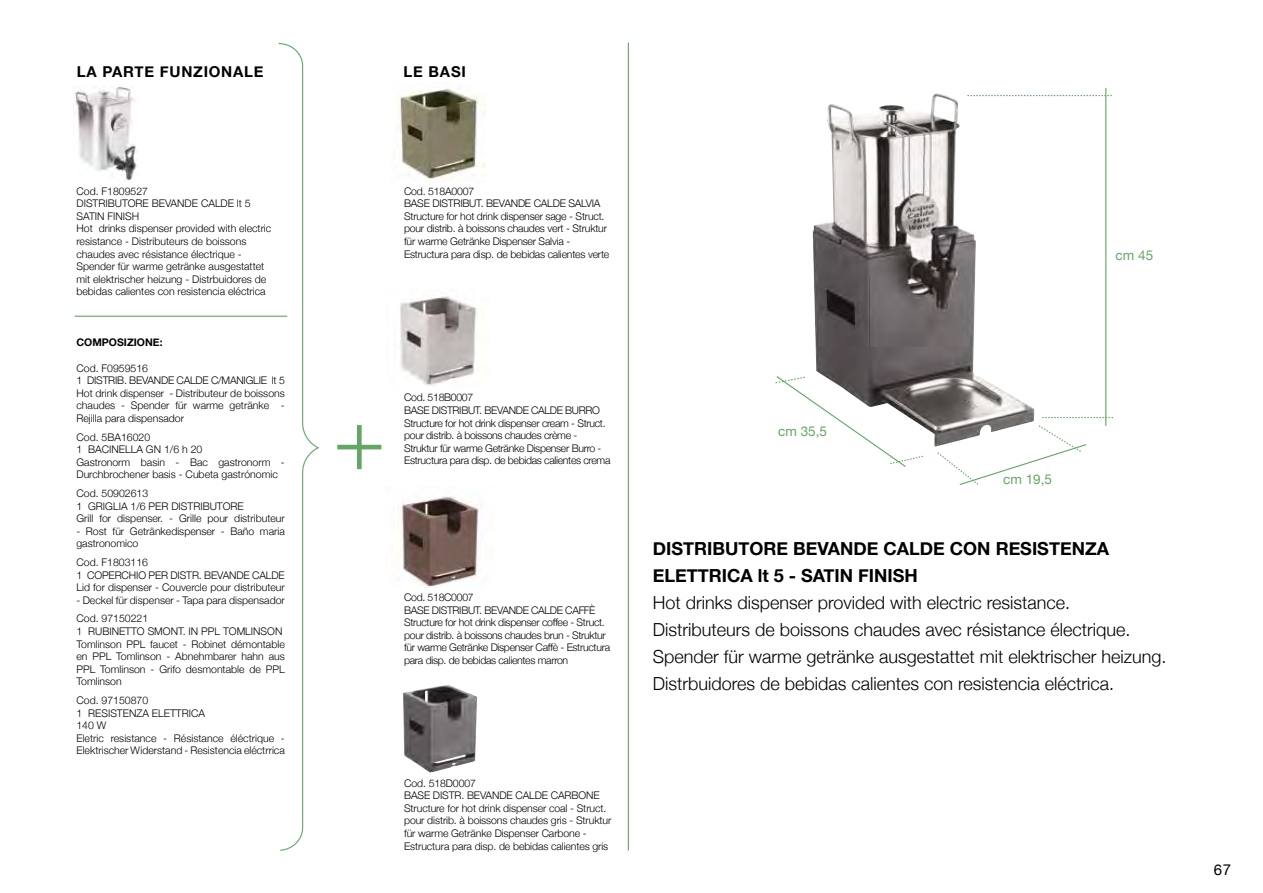
<style>
.page{position:relative;width:1263px;height:893px;background:#fff}
.page>*{position:absolute;margin:0;border:0;box-sizing:border-box;transform-origin:0 0}
.t1{font:300 18px/27px "Helvetica Neue";color:#000}
.t2{font:700 18px/27px "Helvetica Neue";color:#000}
.t3{font:700 15px "Helvetica Neue";letter-spacing:.05em;color:#000}
.t4{font:15px "Helvetica Neue";color:#000}
.t5{font:13.5px "Helvetica Neue";color:#64a765}
.t6{font:300 10.5px/12.6px "Helvetica Neue";color:#000}
.t7{font:300 10.5px/12.6px "Helvetica Neue";letter-spacing:-.03em;color:#000}
.t8{font:300 10.5px/12.6px "Helvetica Neue";letter-spacing:-.02em;color:#000}
.t9{font:700 10.5px "Helvetica Neue";color:#000}
</style>
<div class="page">
<svg style="left:337px;top:425px;width:44px;height:44px"></svg>
<hr style="left:628px;top:43px;width:1px;height:807px;background:#64a765">
<svg style="left:277px;top:43px;width:43px;height:808px"></svg>
<img style="left:73px;top:87px;width:65px;height:94px">
<img style="left:813px;top:93px;width:221px;height:353px">
<svg style="left:775px;top:375px;width:149px;height:92px"></svg>
<svg style="left:936px;top:424px;width:151px;height:61px"></svg>
<hr style="left:1105px;top:88px;width:1px;height:338px;background:#64a765">
<svg style="left:967px;top:95px;width:145px;height:1px"></svg>
<svg style="left:1042px;top:417px;width:71px;height:1px"></svg>
<img style="left:399px;top:89px;width:86px;height:91px">
<hr style="left:75px;top:316px;width:212px;height:1px;background:#64a765">
<img style="left:400px;top:296px;width:78px;height:90px">
<img style="left:398px;top:496px;width:81px;height:91px">
<img style="left:403px;top:685px;width:74px;height:87px">
<h2 class="t3" style="left:77px;top:60px;width:188px">LA PARTE FUNZIONALE</h2>
<h2 class="t3" style="left:404px;top:60px;width:64px">LE BASI</h2>
<p class="t6" style="left:76px;top:184px;width:196px">Cod. F1809527<br>DISTRIBUTORE BEVANDE CALDE lt 5<br>SATIN FINISH<br>Hot drinks dispenser provided with electric resistance - Distributeurs de boissons chaudes avec résistance électrique - Spender für warme getränke ausgestattet mit elektrischer heizung - Distrbuidores de bebidas calientes con resistencia eléctrica</p>
<p class="t9" style="left:76px;top:334px;width:88px">COMPOSIZIONE:</p>
<p class="t6" style="left:76px;top:361px;width:210px">Cod. F0959516<br>1 DISTRIB. BEVANDE CALDE C/MANIGLIE lt 5<br>Hot drink dispenser - Distributeur de boissons chaudes - Spender für warme getränke - Rejilla para dispensador</p>
<p class="t6" style="left:76px;top:430px;width:210px">Cod. 5BA16020<br>1 BACINELLA GN 1/6 h 20<br>Gastronorm basin - Bac gastronorm -<br>Durchbrochener basis - Cubeta gastrónomic</p>
<p class="t6" style="left:76px;top:486px;width:210px">Cod. 50902613<br>1 GRIGLIA 1/6 PER DISTRIBUTORE<br>Grill for dispenser. - Grille pour distributeur</p>
<p class="t6" style="left:76px;top:524px;width:210px">- Rost für Getränkedispenser - Baño maria gastronomico</p>
<p class="t6" style="left:76px;top:555px;width:210px">Cod. F1803116<br>1 COPERCHIO PER DISTR. BEVANDE CALDE<br>Lid for dispenser - Couvercle pour distributeur</p>
<p class="t6" style="left:76px;top:590px;width:210px;line-height:18.6px">- Deckel für dispenser - Tapa para dispensador<br>Cod. 97150221</p>
<p class="t6" style="left:76px;top:624px;width:210px">1 RUBINETTO SMONT. IN PPL TOMLINSON Tomlinson PPL faucet - Robinet démontable en PPL Tomlinson - Abnehmbarer hahn aus PPL Tomlinson - Grifo desmontable de PPL Tomlinson</p>
<p class="t6" style="left:76px;top:693px;width:210px">Cod. 97150870<br>1 RESISTENZA ELETTRICA<br>140 W<br>Eletric resistance - Résistance éléctrique -<br>Elektrischer Widerstand - Resistencia eléctrrica</p>
<p class="t8" style="left:404px;top:184px;width:207px">Cod. 518A0007<br>BASE DISTRIBUT. BEVANDE CALDE SALVIA Structure for hot drink dispenser sage - Struct. pour distrib. à boissons chaudes vert - Struktur für warme Getränke Dispenser Salvia - Estructura para disp. de bebidas calientes verte</p>
<p class="t5" style="left:1116px;top:246px;width:39px">cm 45</p>
<p class="t7" style="left:404px;top:391px;width:208px">Cod. 518B0007<br>BASE DISTRIBUT. BEVANDE CALDE BURRO Structure for hot drink dispenser cream - Struct. pour distrib. à boissons chaudes crème - Struktur für warme Getränke Dispenser Burro - Estructura para disp. de bebidas calientes crema</p>
<p class="t7" style="left:404px;top:590px;width:207px">Cod. 518C0007<br>BASE DISTRIBUT. BEVANDE CALDE CAFFÈ Structure for hot drink dispenser coffee - Struct. pour distrib. à boissons chaudes brun - Struktur für warme Getränke Dispenser Caffè - Estructura para disp. de bebidas calientes marron</p>
<p class="t6" style="left:404px;top:776px;width:209px">Cod. 518D0007<br>BASE DISTR. BEVANDE CALDE CARBONE Structure for hot drink dispenser coal - Struct. pour distrib. à boissons chaudes gris - Struktur für warme Getränke Dispenser Carbone - Estructura para disp. de bebidas calientes gris</p>
<p class="t5" style="left:778px;top:421px;width:50px">cm 35,5</p>
<p class="t5" style="left:1003px;top:469px;width:50px">cm 19,5</p>
<h1 class="t2" style="left:653px;top:536px;width:458px">DISTRIBUTORE BEVANDE CALDE CON RESISTENZA<br>ELETTRICA lt 5 - SATIN FINISH</h1>
<p class="t1" style="left:653px;top:588px;width:515px">Hot drinks dispenser provided with electric resistance.<br>Distributeurs de boissons chaudes avec résistance électrique.<br>Spender für warme getränke ausgestattet mit elektrischer heizung.<br>Distrbuidores de bebidas calientes con resistencia eléctrica.</p>
<h2 class="t4" style="left:1214px;top:859px;width:19px">67</h2>
</div>
